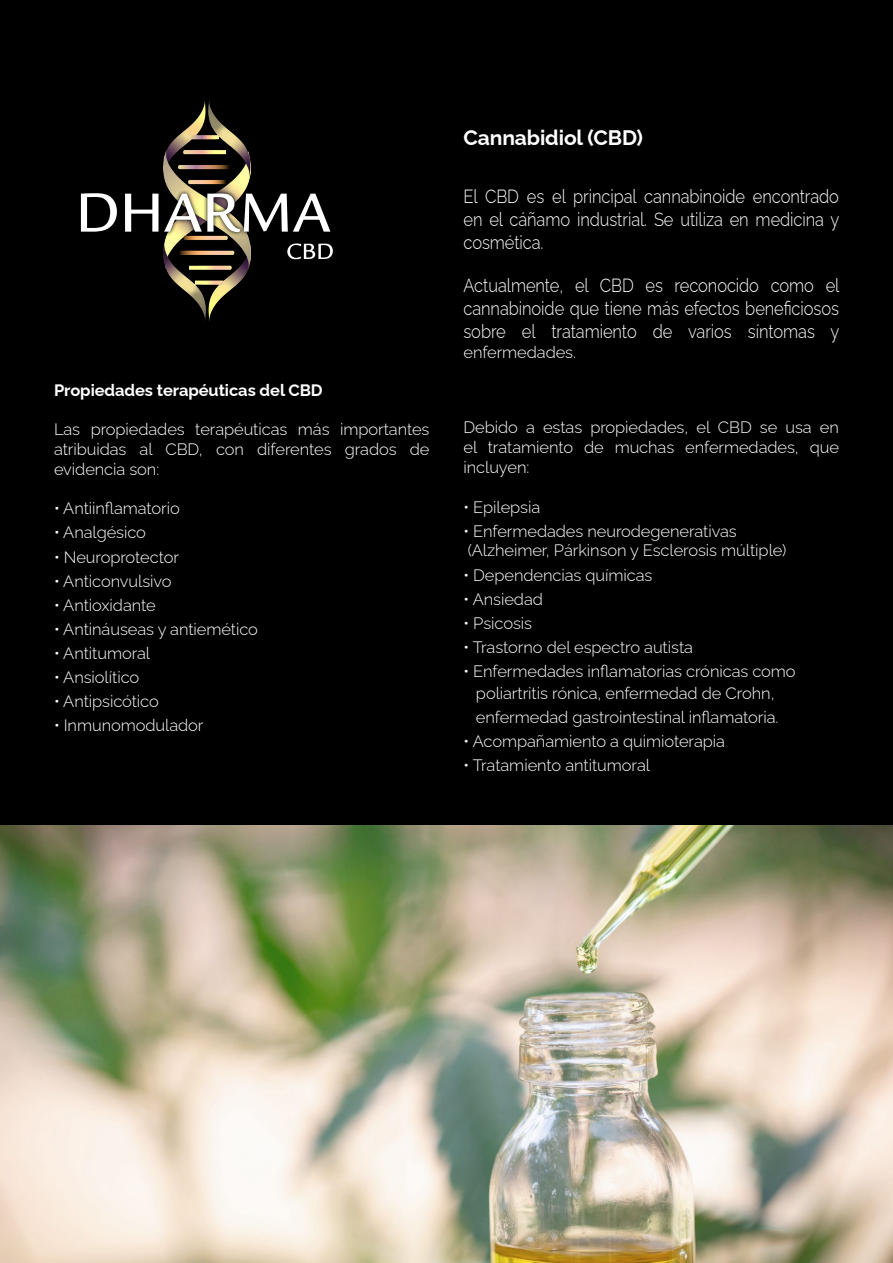
<style>
.page{position:relative;width:893px;height:1263px;background:#fff}
.page>*{position:absolute;margin:0;border:0;box-sizing:border-box;transform-origin:0 0}
.t1{font:700 21px "Raleway";letter-spacing:-.005em;color:#fff}
.t2{font:300 19.05px/22.8px "Raleway";letter-spacing:-.005em;color:#fff;text-align:justify;scale:.87 1}
.t3{font:300 16.5px/19.8px "Raleway";letter-spacing:-.005em;color:#fff;text-align:justify}
.t4{font:700 16.5px "Raleway";letter-spacing:-.005em;color:#fff}
</style>
<div class="page">
<div style="left:0;top:0;width:893px;height:826px;background:#000"></div>
<img style="left:0;top:826px;width:893px;height:437px">
<img style="left:164px;top:100px;width:86px;height:222px">
<img style="left:80px;top:187px;width:251px;height:79px">
<svg style="left:81px;top:193px;width:36px;height:39px"></svg>
<svg style="left:125px;top:194px;width:33px;height:38px"></svg>
<svg style="left:164px;top:193px;width:166px;height:39px"></svg>
<svg style="left:287px;top:243px;width:46px;height:16px"></svg>
<p class="t4" style="left:54px;top:377px;width:270px">Propiedades terapéuticas del CBD</p>
<p class="t3" style="left:54px;top:418px;width:377px">Las propiedades terapéuticas más importantes atribuidas al CBD, con diferentes grados de evidencia son:</p>
<p class="t3" style="left:54px;top:497px;width:127px">• Antiinflamatorio</p>
<p class="t3" style="left:54px;top:521px;width:94px">• Analgésico</p>
<p class="t3" style="left:54px;top:545px;width:127px">• Neuroprotector</p>
<p class="t3" style="left:54px;top:569px;width:119px">• Anticonvulsivo</p>
<p class="t3" style="left:54px;top:593px;width:103px">• Antioxidante</p>
<p class="t3" style="left:54px;top:617px;width:206px">• Antináuseas y antiemético</p>
<p class="t3" style="left:54px;top:641px;width:98px">• Antitumoral</p>
<p class="t3" style="left:54px;top:665px;width:87px">• Ansiolítico</p>
<p class="t3" style="left:54px;top:689px;width:106px">• Antipsicótico</p>
<p class="t3" style="left:54px;top:713px;width:151px">• Inmunomodulador</p>
<p class="t1" style="left:463px;top:121px;width:181px">Cannabidiol (CBD)</p>
<p class="t2" style="left:463px;top:183px;width:434px">El CBD es el principal cannabinoide encontrado en el cáñamo industrial. Se utiliza en medicina y cosmética.</p>
<p class="t2" style="left:463px;top:272px;width:434px">Actualmente, el CBD es reconocido como el cannabinoide que tiene más efectos beneficiosos sobre el tratamiento de varios síntomas y</p>
<p class="t3" style="left:463px;top:340px;width:114px">enfermedades.</p>
<p class="t3" style="left:463px;top:416px;width:377px">Debido a estas propiedades, el CBD se usa en el tratamiento de muchas enfermedades, que incluyen:</p>
<p class="t3" style="left:463px;top:495px;width:78px">• Epilepsia</p>
<p class="t3" style="left:463px;top:519px;width:324px">• Enfermedades neurodegenerativas (Alzheimer, Párkinson y Esclerosis múltiple)</p>
<p class="t3" style="left:463px;top:563px;width:190px">• Dependencias químicas</p>
<p class="t3" style="left:463px;top:587px;width:81px">• Ansiedad</p>
<p class="t3" style="left:463px;top:611px;width:70px">• Psicosis</p>
<p class="t3" style="left:463px;top:635px;width:231px">• Trastorno del espectro autista</p>
<p class="t3" style="left:463px;top:658px;width:334px;line-height:22.2px;text-align:center">• Enfermedades inflamatorias crónicas como poliartritis rónica, enfermedad de Crohn,</p>
<p class="t3" style="left:476px;top:705px;width:304px">enfermedad gastrointestinal inflamatoria.</p>
<p class="t3" style="left:463px;top:729px;width:263px">• Acompañamiento a quimioterapia</p>
<p class="t3" style="left:463px;top:754px;width:188px">• Tratamiento antitumoral</p>
</div>
